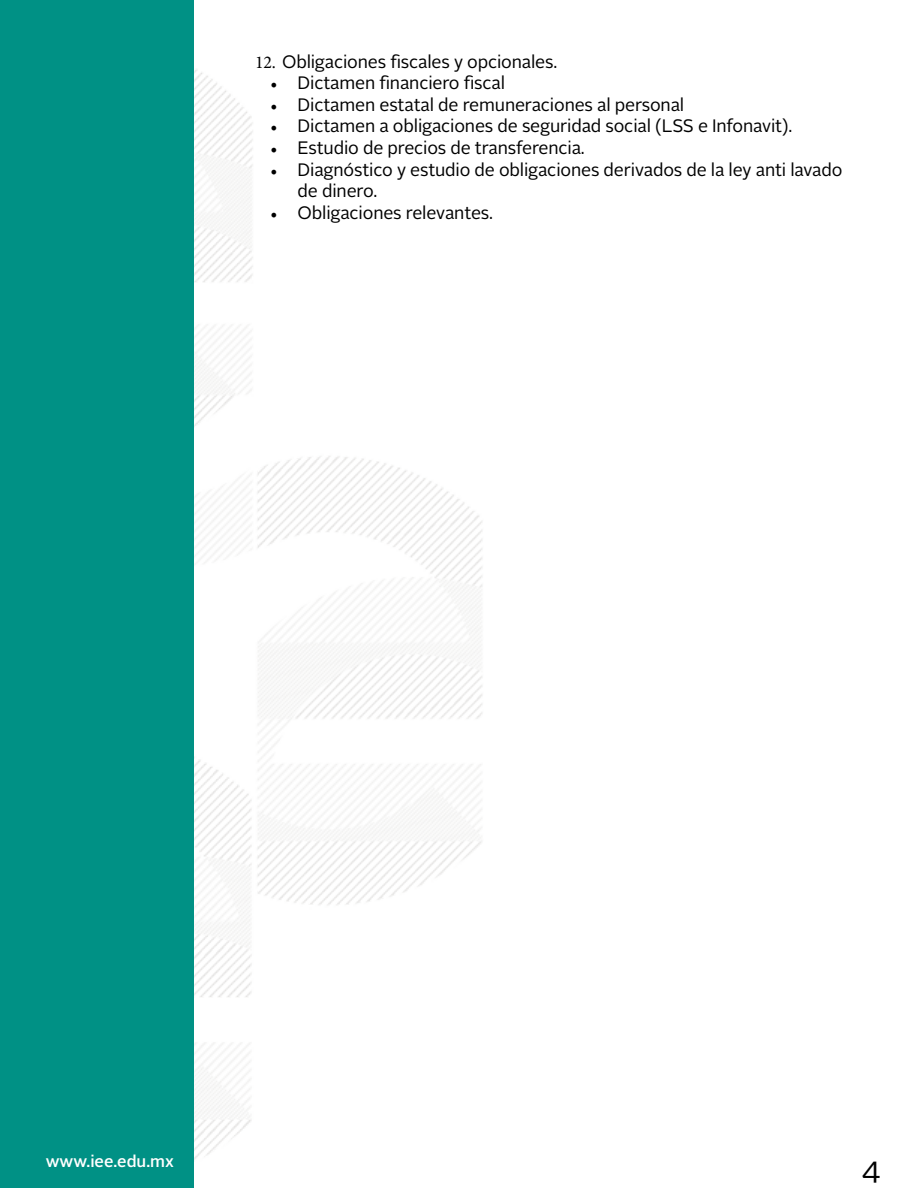
<style>
.page{position:relative;width:918px;height:1188px;background:#fff}
.page>*{position:absolute;margin:0;border:0;box-sizing:border-box;transform-origin:0 0}
.t1{font:30px "Alright Sans";color:#000}
.t2{font:18px/21.6px "Alright Sans";letter-spacing:-.01em;color:#000}
.t3{font:500 16.5px "Alright Sans";color:#fff}
.s1{font-family:"Minion Pro"}
</style>
<div class="page">
<img style="left:194px;top:69px;width:288px;height:1091px">
<div style="left:0;top:0;width:194px;height:1188px;background:#009185"></div>
<p class="t2" style="left:255px;top:51px;width:304px"><span class="s1">12.</span> Obligaciones fiscales y opcionales.</p>
<p class="t2" style="left:271px;top:73px;width:236px"><span class="s1">•</span> Dictamen financiero fiscal</p>
<p class="t2" style="left:271px;top:94px;width:415px"><span class="s1">•</span> Dictamen estatal de remuneraciones al personal</p>
<p class="t2" style="left:271px;top:116px;width:523px"><span class="s1">•</span> Dictamen a obligaciones de seguridad social (LSS e Infonavit).</p>
<p class="t2" style="left:271px;top:137px;width:316px"><span class="s1">•</span> Estudio de precios de transferencia.</p>
<p class="t2" style="left:298px;top:159px;width:546px;text-indent:-27px"><span class="s1">•</span> Diagnóstico y estudio de obligaciones derivados de la ley anti lavado de dinero.</p>
<p class="t2" style="left:271px;top:202px;width:224px"><span class="s1">•</span> Obligaciones relevantes.</p>
<p class="t3" style="left:46px;top:1149px;width:130px">www.iee.edu.mx</p>
<h1 class="t1" style="left:862px;top:1147px;width:21px">4</h1>
</div>
